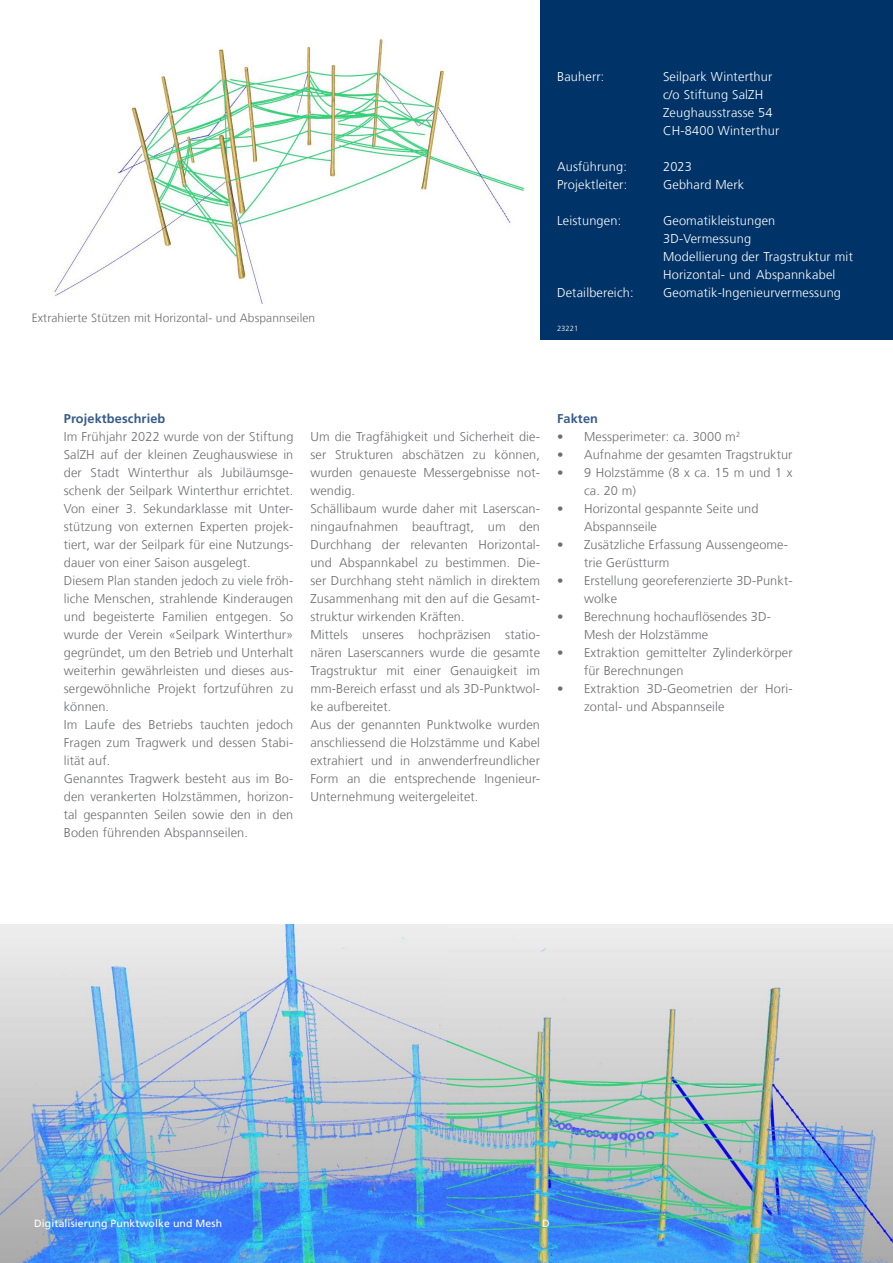
<style>
.page{position:relative;width:893px;height:1263px;background:#fff}
.page>*{position:absolute;margin:0;border:0;box-sizing:border-box;transform-origin:0 0}
.Projekttitel{font:300 12.75px/18px "Frutiger LT Com";letter-spacing:.01em;color:#6c6d70;text-align:justify}
.Factbox{font:300 12.75px "Frutiger LT Com";letter-spacing:.015em;color:#fff}
.Projekttitel-2{font:700 12.75px "Frutiger LT Com";letter-spacing:.01em;color:#375b8b}
.Projekttitel-3{font:300 12px "Frutiger LT Com";letter-spacing:.01em;color:#6c6d70}
.Projekttitel-4{font:10.5px "Frutiger LT Com";letter-spacing:.01em;color:#fff}
.Projekttitel-5{font:300 7.5px "Frutiger LT Com";letter-spacing:.01em;color:#fff}
</style>
<div class="page">
<div style="left:540px;top:0;width:353px;height:340px;background:#003367"></div>
<img style="left:51px;top:38px;width:474px;height:266px">
<img style="left:0;top:924px;width:893px;height:339px">
<p class="Projekttitel-3" style="left:32px;top:311px;width:285px">Extrahierte Stützen mit Horizontal- und Abspannseilen</p>
<p class="Factbox" style="left:557px;top:69px;width:49px">Bauherr:</p>
<p class="Factbox" style="left:663px;top:69px;width:111px">Seilpark Winterthur</p>
<p class="Factbox" style="left:663px;top:87px;width:102px">c/o Stiftung SalZH</p>
<p class="Factbox" style="left:663px;top:105px;width:111px">Zeughausstrasse 54</p>
<p class="Factbox" style="left:663px;top:123px;width:118px">CH-8400 Winterthur</p>
<p class="Factbox" style="left:557px;top:159px;width:71px">Ausführung:</p>
<p class="Factbox" style="left:663px;top:159px;width:30px">2023</p>
<p class="Factbox" style="left:557px;top:177px;width:72px">Projektleiter:</p>
<p class="Factbox" style="left:663px;top:177px;width:83px">Gebhard Merk</p>
<p class="Factbox" style="left:557px;top:213px;width:66px">Leistungen:</p>
<p class="Factbox" style="left:663px;top:213px;width:114px">Geomatikleistungen</p>
<p class="Factbox" style="left:663px;top:231px;width:90px">3D-Vermessung</p>
<p class="Factbox" style="left:663px;top:249px;width:191px">Modellierung der Tragstruktur mit</p>
<p class="Factbox" style="left:663px;top:267px;width:174px">Horizontal- und Abspannkabel</p>
<p class="Factbox" style="left:557px;top:285px;width:78px">Detailbereich:</p>
<p class="Factbox" style="left:663px;top:285px;width:180px">Geomatik-Ingenieurvermessung</p>
<p class="Projekttitel-5" style="left:557px;top:324px;width:23px">23221</p>
<p class="Projekttitel-2" style="left:64px;top:411px;width:103px">Projektbeschrieb</p>
<p class="Projekttitel" style="left:64px;top:428px;width:231px">Im Frühjahr 2022 wurde von der Stiftung SalZH auf der kleinen Zeughauswiese in der Stadt Winterthur als Jubiläumsge&shy;schenk der Seilpark Winterthur errichtet.<br>Von einer 3. Sekundarklasse mit Unter&shy;stützung von externen Experten projek&shy;tiert, war der Seilpark für eine Nutzungs&shy;dauer von einer Saison ausgelegt.</p>
<p class="Projekttitel" style="left:64px;top:572px;width:231px">Diesem Plan standen jedoch zu viele fröh&shy;liche Menschen, strahlende Kinderaugen und begeisterte Familien entgegen. So wurde der Verein «Seilpark Winterthur» gegründet, um den Betrieb und Unterhalt weiterhin gewährleisten und dieses aus&shy;sergewöhnliche Projekt fortzuführen zu können.</p>
<p class="Projekttitel" style="left:64px;top:716px;width:231px">Im Laufe des Betriebs tauchten jedoch Fragen zum Tragwerk und dessen Stabi&shy;lität auf.</p>
<p class="Projekttitel" style="left:64px;top:770px;width:231px">Genanntes Tragwerk besteht aus im Bo&shy;den verankerten Holzstämmen, horizon&shy;tal gespannten Seilen sowie den in den Boden führenden Abspannseilen.</p>
<p class="Projekttitel" style="left:310px;top:428px;width:231px">Um die Tragfähigkeit und Sicherheit die&shy;ser Strukturen abschätzen zu können, wurden genaueste Messergebnisse not&shy;wendig.</p>
<p class="Projekttitel" style="left:310px;top:500px;width:231px">Schällibaum wurde daher mit Laserscan&shy;ningaufnahmen beauftragt, um den Durchhang der relevanten Horizontal&shy;und Abspannkabel zu bestimmen. Die&shy;ser Durchhang steht nämlich in direktem Zusammenhang mit den auf die Gesamt&shy;struktur wirkenden Kräften.</p>
<p class="Projekttitel" style="left:310px;top:626px;width:231px">Mittels unseres hochpräzisen statio&shy;nären Laserscanners wurde die gesamte Tragstruktur mit einer Genauigkeit im mm-Bereich erfasst und als 3D-Punktwol&shy;ke aufbereitet.</p>
<p class="Projekttitel" style="left:310px;top:716px;width:231px">Aus der genannten Punktwolke wurden anschliessend die Holzstämme und Kabel extrahiert und in anwenderfreundlicher Form an die entsprechende Ingenieur-Unternehmung weitergeleitet.</p>
<p class="Projekttitel-2" style="left:557px;top:411px;width:43px">Fakten</p>
<p class="Projekttitel" style="left:557px;top:428px;width:185px">• Messperimeter: ca. 3000 m<sup>2</sup></p>
<p class="Projekttitel" style="left:557px;top:446px;width:237px">• Aufnahme der gesamten Tragstruktur</p>
<p class="Projekttitel" style="left:584px;top:464px;width:210px;text-indent:-27px">• 9 Holzstämme (8 x ca. 15 m und 1 x ca. 20 m)</p>
<p class="Projekttitel" style="left:584px;top:500px;width:176px;text-indent:-27px">• Horizontal gespannte Seite und<br>Abspannseile</p>
<p class="Projekttitel" style="left:584px;top:536px;width:205px;text-indent:-27px">• Zusätzliche Erfassung Aussengeome&shy;trie Gerüstturm</p>
<p class="Projekttitel" style="left:584px;top:572px;width:210px;text-indent:-27px">• Erstellung georeferenzierte 3D-Punkt&shy;wolke</p>
<p class="Projekttitel" style="left:584px;top:608px;width:188px;text-indent:-27px">• Berechnung hochauflösendes 3D-<br>Mesh der Holzstämme</p>
<p class="Projekttitel" style="left:584px;top:644px;width:210px;text-indent:-27px">• Extraktion gemittelter Zylinderkörper für Berechnungen</p>
<p class="Projekttitel" style="left:584px;top:680px;width:210px;text-indent:-27px">• Extraktion 3D-Geometrien der Hori&shy;zontal- und Abspannseile</p>
<p class="Projekttitel-4" style="left:34px;top:1217px;width:189px">Digitalisierung Punktwolke und Mesh</p>
<p class="Projekttitel-4" style="left:542px;top:1217px;width:9px">D</p>
</div>
